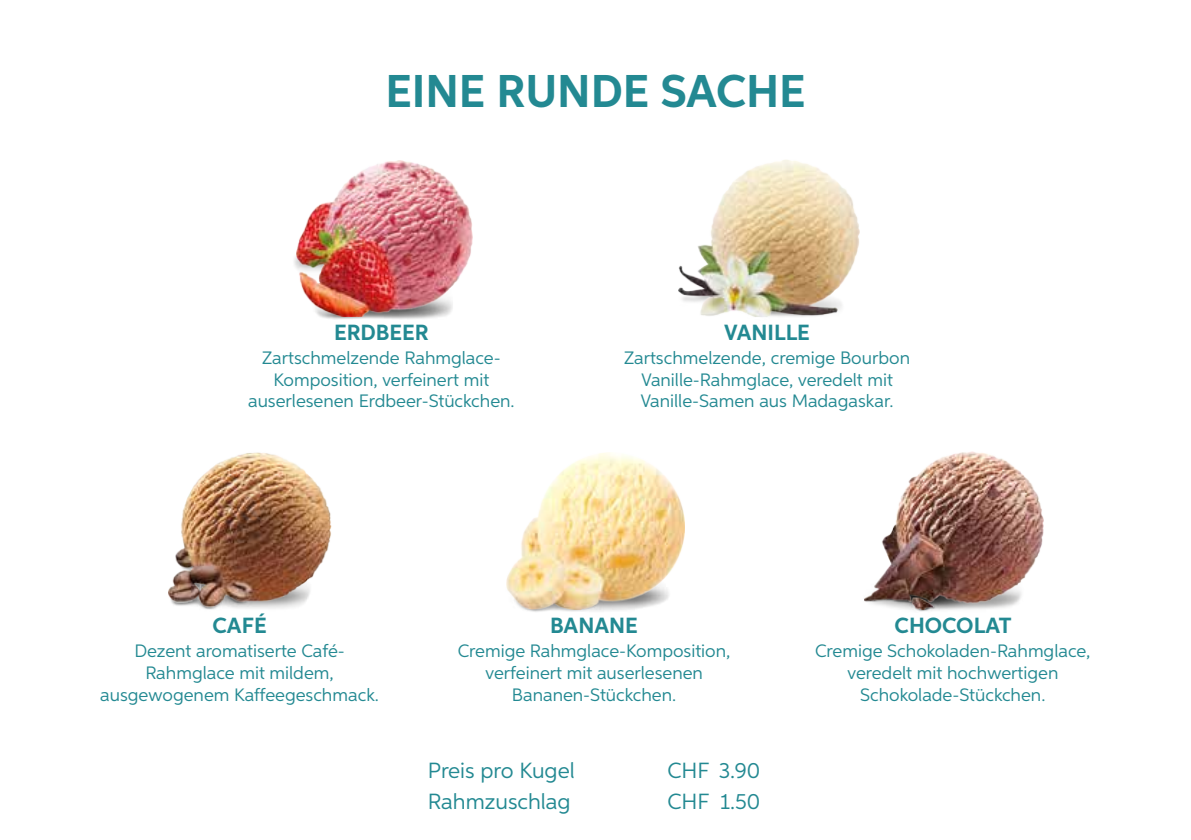
<style>
.page{position:relative;width:1191px;height:840px;background:#fff}
.page>*{position:absolute;margin:0;border:0;box-sizing:border-box;transform-origin:0 0}
.t1{font:700 46px "Aspira";color:#238992}
.t2{font:22px "Aspira";color:#238992}
.t3{font:700 22px "Aspira";color:#238992}
.t4{font:18px/21.6px "Aspira";color:#238992;text-align:center}
</style>
<div class="page">
<img style="left:294px;top:257px;width:150px;height:63px">
<img style="left:296px;top:161px;width:177px;height:155px">
<img style="left:753px;top:316px;width:54px;height:1px">
<img style="left:678px;top:160px;width:181px;height:156px">
<img style="left:168px;top:452px;width:164px;height:156px">
<img style="left:524px;top:609px;width:111px;height:3px">
<img style="left:506px;top:452px;width:178px;height:157px">
<img style="left:864px;top:598px;width:107px;height:14px">
<img style="left:865px;top:451px;width:179px;height:158px">
<h1 class="t1" style="left:385px;top:63px;width:422px">EINE RUNDE SACHE</h1>
<p class="t3" style="left:334px;top:319px;width:96px">ERDBEER</p>
<p class="t4" style="left:248px;top:346px;width:268px">Zartschmelzende Rahmglace-<br>Komposition, verfeinert mit auserlesenen Erdbeer-Stückchen.</p>
<p class="t3" style="left:724px;top:319px;width:87px">VANILLE</p>
<p class="t4" style="left:624px;top:346px;width:287px">Zartschmelzende, cremige Bourbon<br>Vanille-Rahmglace, veredelt mit<br>Vanille-Samen aus Madagaskar.</p>
<p class="t3" style="left:213px;top:612px;width:55px">CAFÉ</p>
<p class="t4" style="left:100px;top:639px;width:280px">Dezent aromatiserte Café-<br>Rahmglace mit mildem, ausgewogenem Kaffeegeschmack.</p>
<p class="t3" style="left:550px;top:612px;width:89px">BANANE</p>
<p class="t4" style="left:458px;top:639px;width:274px">Cremige Rahmglace-Komposition, verfeinert mit auserlesenen<br>Bananen-Stückchen.</p>
<p class="t2" style="left:428px;top:756px;width:148px">Preis pro Kugel</p>
<p class="t2" style="left:667px;top:756px;width:94px">CHF 3.90</p>
<p class="t2" style="left:428px;top:787px;width:144px">Rahmzuschlag</p>
<p class="t2" style="left:667px;top:787px;width:94px">CHF 1.50</p>
<p class="t3" style="left:894px;top:612px;width:118px">CHOCOLAT</p>
<p class="t4" style="left:815px;top:639px;width:277px">Cremige Schokoladen-Rahmglace, veredelt mit hochwertigen<br>Schokolade-Stückchen.</p>
</div>
